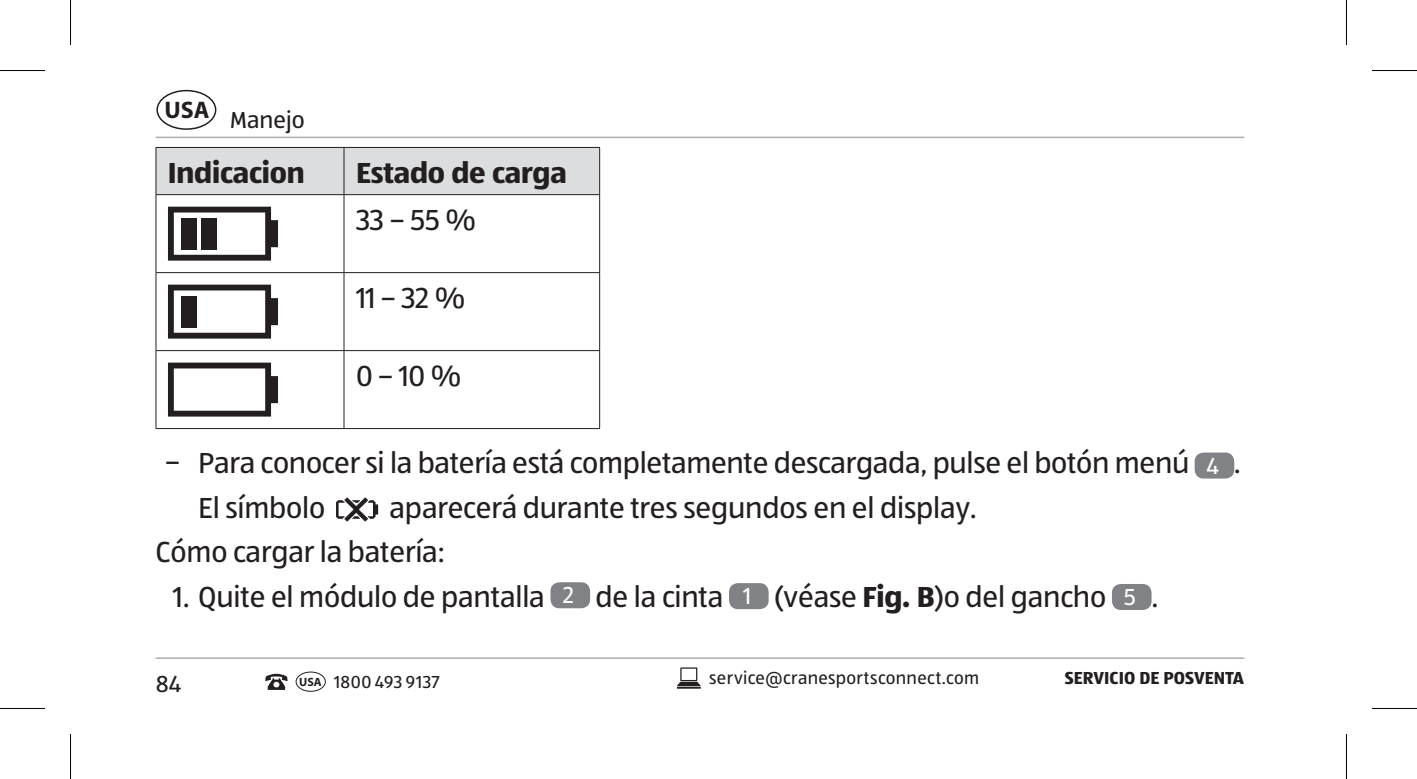
<style>
.page{position:relative;width:1417px;height:779px;background:#fff}
.page>*{position:absolute;margin:0;border:0;box-sizing:border-box;transform-origin:0 0}
.t1{font:30px/44.4px "ALDISUEDOT";letter-spacing:-.005em;color:#231f20}
.t2{font:700 30px "ALDISUEDOT";letter-spacing:-.005em;color:#231f20}
.t3{font:24px "ALDISUEDOT";color:#231f20}
.t4{font:700 24px "Myriad Pro";color:#231f20}
.t5{font:18px "ALDISUEDOT";letter-spacing:.02em;color:#231f20}
.t6{font:700 18px "ALDISUEDOT";color:#231f20}
.s1{font-size:24px;color:#fff}
.s2{font-weight:700}
.s3{font-family:"Myriad Pro";font-weight:700;font-size:12px}
</style>
<div class="page">
<div style="left:156px;top:90px;width:60px;height:40px;border:2px solid #231f20;border-radius:50%"></div>
<hr style="left:156px;top:137px;width:1088px;height:1px;background:#adaeb2">
<hr style="left:156px;top:657px;width:1088px;height:2px;background:#adaeb2">
<svg style="left:677px;top:667px;width:24px;height:22px"></svg>
<svg style="left:265px;top:674px;width:23px;height:16px"></svg>
<div style="left:296px;top:672px;width:30px;height:20px;border:1px solid #231f20;border-radius:50%"></div>
<div style="left:156px;top:148px;width:443px;height:46px;background:#dcdddf"></div>
<hr style="left:156px;top:147px;width:188px;height:1px;background:#231f20">
<hr style="left:155px;top:148px;width:1px;height:46px;background:#231f20">
<hr style="left:344px;top:147px;width:256px;height:1px;background:#231f20">
<hr style="left:343px;top:148px;width:1px;height:46px;background:#231f20">
<hr style="left:599px;top:148px;width:1px;height:46px;background:#231f20">
<hr style="left:156px;top:194px;width:188px;height:1px;background:#231f20">
<hr style="left:344px;top:194px;width:256px;height:1px;background:#231f20">
<hr style="left:155px;top:195px;width:1px;height:77px;background:#231f20">
<hr style="left:343px;top:195px;width:1px;height:77px;background:#231f20">
<hr style="left:599px;top:195px;width:1px;height:77px;background:#231f20">
<hr style="left:156px;top:272px;width:188px;height:1px;background:#231f20">
<hr style="left:155px;top:273px;width:1px;height:77px;background:#231f20">
<hr style="left:344px;top:272px;width:256px;height:1px;background:#231f20">
<hr style="left:343px;top:273px;width:1px;height:77px;background:#231f20">
<hr style="left:599px;top:273px;width:1px;height:77px;background:#231f20">
<hr style="left:156px;top:350px;width:188px;height:1px;background:#231f20">
<hr style="left:155px;top:351px;width:1px;height:77px;background:#231f20">
<hr style="left:344px;top:350px;width:256px;height:1px;background:#231f20">
<hr style="left:343px;top:351px;width:1px;height:77px;background:#231f20">
<hr style="left:599px;top:351px;width:1px;height:77px;background:#231f20">
<hr style="left:156px;top:428px;width:188px;height:1px;background:#231f20">
<hr style="left:344px;top:428px;width:256px;height:1px;background:#231f20">
<svg style="left:168px;top:207px;width:110px;height:54px"></svg>
<svg style="left:168px;top:285px;width:110px;height:54px"></svg>
<svg style="left:168px;top:363px;width:110px;height:53px"></svg>
<div style="left:1194px;top:452px;width:40px;height:26px;background:#808285;border-radius:9px"></div>
<img style="left:336px;top:497px;width:43px;height:25px">
<div style="left:550px;top:582px;width:40px;height:26px;background:#808285;border-radius:9px"></div>
<div style="left:729px;top:583px;width:39px;height:26px;background:#808285;border-radius:9px"></div>
<div style="left:1112px;top:584px;width:39px;height:26px;background:#808285;border-radius:9px"></div>
<hr style="left:0;top:70px;width:45px;height:1px;background:#000">
<hr style="left:1372px;top:70px;width:45px;height:1px;background:#000">
<hr style="left:0;top:708px;width:45px;height:1px;background:#000">
<hr style="left:1372px;top:708px;width:45px;height:1px;background:#000">
<hr style="left:70px;top:0;width:1px;height:45px;background:#000">
<hr style="left:70px;top:734px;width:1px;height:45px;background:#000">
<hr style="left:1346px;top:0;width:1px;height:45px;background:#000">
<hr style="left:1346px;top:734px;width:1px;height:45px;background:#000">
<p class="t4" style="left:164px;top:94px;width:46px">USA</p>
<p class="t3" style="left:230px;top:104px;width:76px">Manejo</p>
<p class="t2" style="left:168px;top:152px;width:138px">Indicacion</p>
<p class="t2" style="left:356px;top:152px;width:212px">Estado de carga</p>
<p class="t1" style="left:356px;top:197px;width:122px">33 – 55 %</p>
<p class="t1" style="left:356px;top:275px;width:111px">11 – 32 %</p>
<p class="t1" style="left:356px;top:353px;width:107px">0 – 10 %</p>
<p class="t1" style="left:198px;top:440px;width:1044px;text-indent:-34px">− Para conocer si la batería está completamente descargada, pulse el botón menú <span class="s1">4</span> .<br>El símbolo</p>
<p class="t1" style="left:156px;top:485px;width:823px;text-indent:234px">aparecerá durante tres segundos en el display.<br>Cómo cargar la batería:</p>
<p class="t1" style="left:173px;top:574px;width:987px">1. Quite el módulo de pantalla <span class="s1">2</span> de la cinta <span class="s1">1</span> (véase <span class="s2">Fig. B</span>)o del gancho <span class="s1">5</span> .</p>
<p class="t3" style="left:156px;top:668px;width:27px">84</p>
<p class="t5" style="left:299px;top:670px;width:142px"><span class="s3">USA</span> 1800 493 9137</p>
<p class="t5" style="left:709px;top:667px;width:271px">service@cranesportsconnect.com</p>
<p class="t6" style="left:1065px;top:666px;width:181px">SERVICIO DE POSVENTA</p>
</div>
